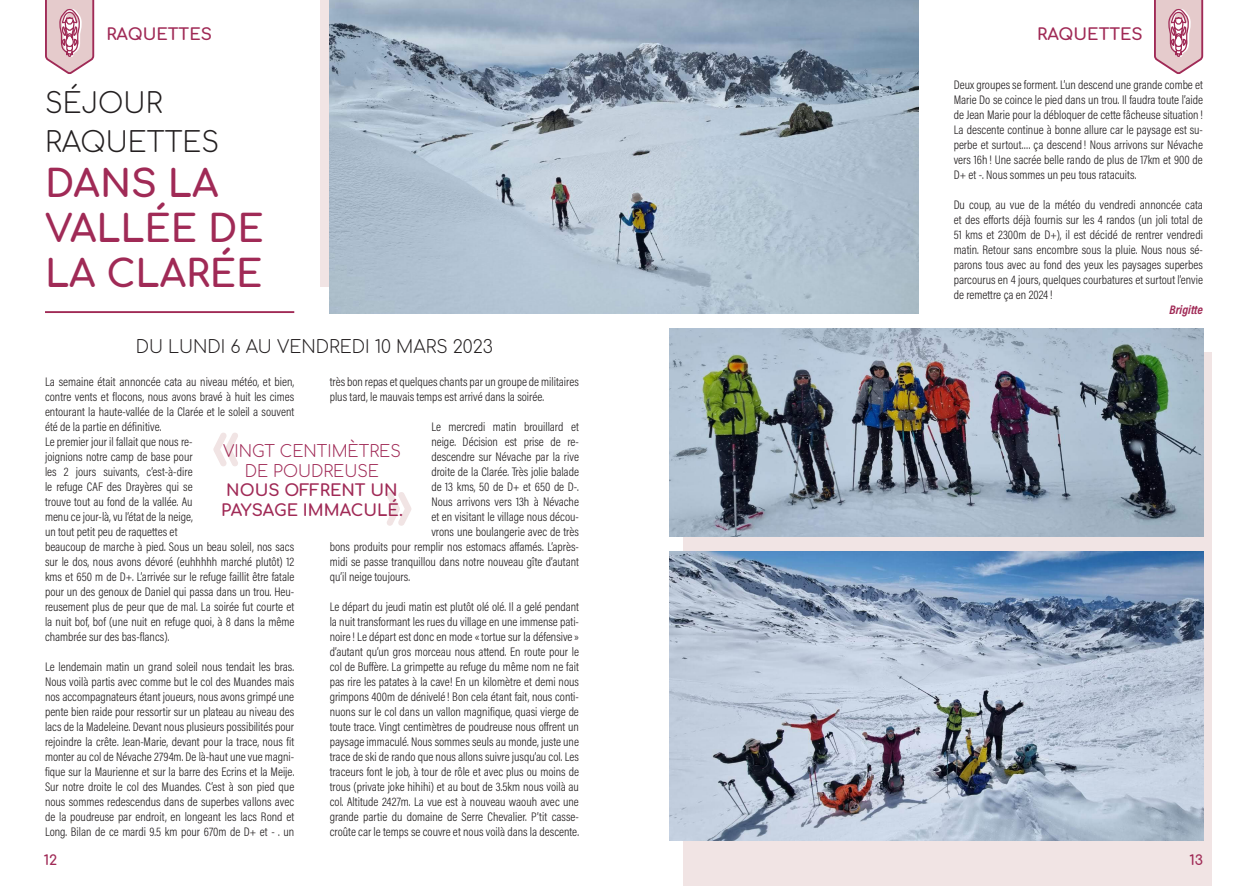
<style>
.page{position:relative;width:1248px;height:886px;background:#fff}
.page>*{position:absolute;margin:0;border:0;box-sizing:border-box;transform-origin:0 0}
.t1{font:700 37.5px "Comfortaa";color:#a02a56}
.t2{font:300 27.5px "Comfortaa";color:#231f20}
.t3{font:300 17.5px "Comfortaa";color:#231f20}
.t4{font:700 16.25px/19.5px "Comfortaa";color:#a02a56;text-align:center}
.t5{font:300 16.25px/19.5px "Comfortaa";color:#a02a56;text-align:center}
.t6{font:700 13.75px "Comfortaa";color:#a02a56}
.t7{font:300 12.5px/15px "Acumin Pro Cond";color:#231f20;text-align:justify}
.t8{font:italic 700 12.5px "Acumin Pro Cond";color:#a02a56}
</style>
<div class="page">
<svg style="left:213px;top:433px;width:25px;height:33px"></svg>
<svg style="left:387px;top:492px;width:24px;height:34px"></svg>
<div style="left:683px;top:353px;width:528px;height:533px;background:#f1e4e4"></div>
<hr style="left:45px;top:311px;width:249px;height:2px;background:#a02a56">
<img style="left:330px;top:0;width:588px;height:314px">
<img style="left:669px;top:551px;width:534px;height:290px">
<img style="left:669px;top:328px;width:534px;height:209px">
<svg style="left:1154px;top:0;width:49px;height:74px;background:#dcb4bd"></svg>
<svg style="left:45px;top:0;width:50px;height:74px;background:#dcb5be"></svg>
<h3 class="t4" style="left:106px;top:22px;width:107px">RAQUETTES</h3>
<h3 class="t4" style="left:1037px;top:22px;width:107px">RAQUETTES</h3>
<p class="t2" style="left:45px;top:78px;width:119px">SÉJOUR</p>
<p class="t2" style="left:45px;top:117px;width:176px">RAQUETTES</p>
<p class="t1" style="left:45px;top:148px;width:175px">DANS LA</p>
<p class="t1" style="left:45px;top:193px;width:220px">VALLÉE DE</p>
<p class="t1" style="left:45px;top:238px;width:219px">LA CLARÉE</p>
<p class="t3" style="left:136px;top:331px;width:359px">DU LUNDI 6 AU VENDREDI 10 MARS 2023</p>
<p class="t7" style="left:45px;top:374px;width:251px">La semaine était annoncée cata au niveau météo, et bien, contre vents et flocons, nous avons bravé à huit les cimes entourant la haute-vallée de la Clarée et le soleil a souvent été de la partie en définitive.</p>
<p class="t7" style="left:45px;top:434px;width:149px">Le premier jour il fallait que nous re&shy;joignions notre camp de base pour les 2 jours suivants, c’est-à-dire le refuge CAF des Drayères qui se trouve tout au fond de la vallée. Au menu ce jour-là, vu l’état de la neige, un tout petit peu de raquettes et</p>
<p class="t7" style="left:45px;top:539px;width:251px">beaucoup de marche à pied. Sous un beau soleil, nos sacs sur le dos, nous avons dévoré (euhhhhh marché plutôt) 12 kms et 650 m de D+. L’arrivée sur le refuge faillit être fatale pour un des genoux de Daniel qui passa dans un trou. Heu&shy;reusement plus de peur que de mal. La soirée fut courte et la nuit bof, bof (une nuit en refuge quoi, à 8 dans la même chambrée sur des bas-flancs).</p>
<p class="t7" style="left:45px;top:659px;width:251px">Le lendemain matin un grand soleil nous tendait les bras.<br>Nous voilà partis avec comme but le col des Muandes mais nos accompagnateurs étant joueurs, nous avons grimpé une pente bien raide pour ressortir sur un plateau au niveau des lacs de la Madeleine. Devant nous plusieurs possibilités pour rejoindre la crête. Jean-Marie, devant pour la trace, nous fit monter au col de Névache 2794m. De là-haut une vue magni&shy;fique sur la Maurienne et sur la barre des Ecrins et la Meije.<br>Sur notre droite le col des Muandes. C’est à son pied que nous sommes redescendus dans de superbes vallons avec de la poudreuse par endroit, en longeant les lacs Rond et Long. Bilan de ce mardi 9.5 km pour 670m de D+ et - . un</p>
<p class="t7" style="left:330px;top:374px;width:251px">très bon repas et quelques chants par un groupe de militaires plus tard, le mauvais temps est arrivé dans la soirée.</p>
<p class="t7" style="left:431px;top:419px;width:149px">Le mercredi matin brouillard et</p>
<p class="t7" style="left:431px;top:434px;width:149px">neige. Décision est prise de re-</p>
<p class="t7" style="left:431px;top:449px;width:149px">descendre sur Névache par la rive</p>
<p class="t7" style="left:431px;top:464px;width:149px">droite de la Clarée. Très jolie balade</p>
<p class="t7" style="left:431px;top:479px;width:149px">de 13 kms, 50 de D+ et 650 de D-.</p>
<p class="t7" style="left:431px;top:494px;width:149px">Nous arrivons vers 13h à Névache</p>
<p class="t7" style="left:431px;top:509px;width:149px">et en visitant le village nous décou-</p>
<p class="t7" style="left:431px;top:524px;width:149px">vrons une boulangerie avec de très</p>
<p class="t7" style="left:330px;top:539px;width:251px">bons produits pour remplir nos estomacs affamés. L’après-</p>
<p class="t7" style="left:330px;top:554px;width:251px">midi se passe tranquillou dans notre nouveau gîte d’autant</p>
<p class="t7" style="left:330px;top:569px;width:82px">qu’il neige toujours.</p>
<p class="t7" style="left:330px;top:599px;width:251px">Le départ du jeudi matin est plutôt olé olé. Il a gelé pendant la nuit transformant les rues du village en une immense pati&shy;noire! Le départ est donc en mode «tortue sur la défensive» d’autant qu’un gros morceau nous attend. En route pour le col de Buffère. La grimpette au refuge du même nom ne fait pas rire les patates à la cave! En un kilomètre et demi nous grimpons 400m de dénivelé! Bon cela étant fait, nous conti&shy;nuons sur le col dans un vallon magnifique, quasi vierge de toute trace. Vingt centimètres de poudreuse nous offrent un paysage immaculé. Nous sommes seuls au monde, juste une trace de ski de rando que nous allons suivre jusqu’au col. Les traceurs font le job, à tour de rôle et avec plus ou moins de trous (private joke hihihi) et au bout de 3.5km nous voilà au col. Altitude 2427m. La vue est à nouveau waouh avec une grande partie du domaine de Serre Chevalier. P’tit casse&shy;croûte car le temps se couvre et nous voilà dans la descente.</p>
<p class="t5" style="left:223px;top:439px;width:179px">VINGT CENTIMÈTRES<br>DE POUDREUSE</p>
<p class="t4" style="left:221px;top:478px;width:183px">NOUS OFFRENT UN<br>PAYSAGE IMMACULÉ.</p>
<p class="t7" style="left:953px;top:77px;width:251px">Deux groupes se forment. L’un descend une grande combe et Marie Do se coince le pied dans un trou. Il faudra toute l’aide de Jean Marie pour la débloquer de cette fâcheuse situation !<br>La descente continue à bonne allure car le paysage est su&shy;perbe et surtout…. ça descend ! Nous arrivons sur Névache vers 16h ! Une sacrée belle rando de plus de 17km et 900 de D+ et -. Nous sommes un peu tous ratacuits.</p>
<p class="t7" style="left:953px;top:197px;width:251px">Du coup, au vue de la météo du vendredi annoncée cata et des efforts déjà fournis sur les 4 randos (un joli total de 51 kms et 2300m de D+), il est décidé de rentrer vendredi matin. Retour sans encombre sous la pluie. Nous nous sé&shy;parons tous avec au fond des yeux les paysages superbes parcourus en 4 jours, quelques courbatures et surtout l’envie de remettre ça en 2024!</p>
<p class="t8" style="left:1169px;top:301px;width:35px">Brigitte</p>
<p class="t6" style="left:44px;top:847px;width:15px">12</p>
<p class="t6" style="left:1189px;top:847px;width:15px">13</p>
</div>
